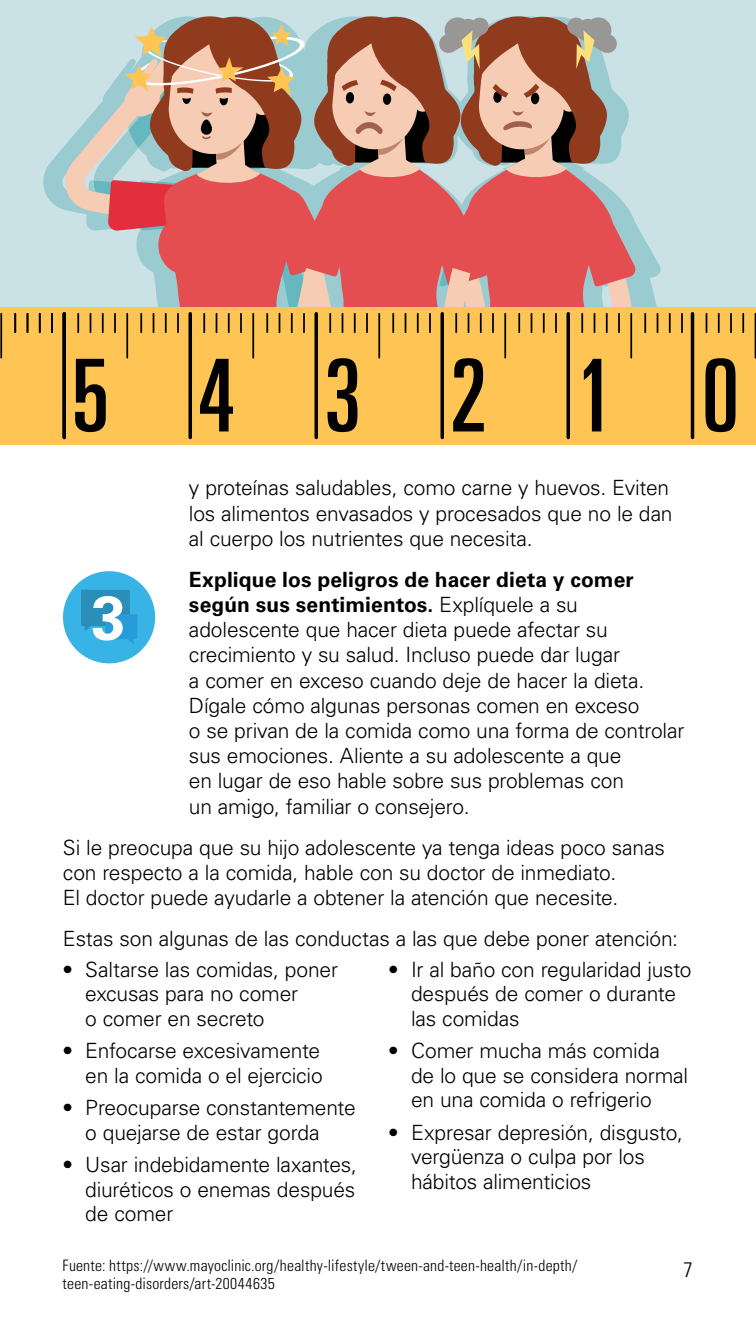
<style>
.page{position:relative;width:756px;height:1323px;background:#fff}
.page>*{position:absolute;margin:0;border:0;box-sizing:border-box;transform-origin:0 0}
.t1{font:ultra-condensed 100.62px "Univers LT Std";color:#fec555}
.t2{font:700 61.77px "Univers LT Std";color:#fff}
.t3{font:300 21px/25.2px "Univers LT Std";letter-spacing:-.01em;color:#000}
.t4{font:700 21px/25.2px "Univers LT Std";letter-spacing:.005em;color:#000}
.t5{font:300 condensed 21px "Univers LT Std";color:#000}
.t6{font:300 condensed 15.75px "Univers LT Std";letter-spacing:.015em;color:#000}
.s1{color:#000}
.s2{font-weight:300}
</style>
<div class="page">
<div style="left:0;top:0;width:756px;height:340px;background:#cae2e5"></div>
<svg style="left:646px;top:242px;width:15px;height:65px"></svg>
<div style="left:0;top:307px;width:756px;height:137px;background:#fec555"></div>
<hr style="left:126px;top:314px;width:2px;height:44px;background:#000">
<hr style="left:189px;top:314px;width:3px;height:124px;background:#000">
<hr style="left:252px;top:314px;width:2px;height:44px;background:#000">
<hr style="left:315px;top:314px;width:3px;height:124px;background:#000">
<hr style="left:378px;top:314px;width:2px;height:44px;background:#000">
<hr style="left:441px;top:314px;width:3px;height:124px;background:#000">
<hr style="left:504px;top:314px;width:2px;height:44px;background:#000">
<hr style="left:567px;top:314px;width:3px;height:124px;background:#000">
<hr style="left:630px;top:314px;width:2px;height:44px;background:#000">
<svg style="left:657px;top:314px;width:1px;height:18px"></svg>
<svg style="left:669px;top:314px;width:2px;height:18px"></svg>
<svg style="left:681px;top:314px;width:2px;height:18px"></svg>
<hr style="left:691px;top:314px;width:3px;height:124px;background:#000">
<svg style="left:706px;top:314px;width:1px;height:18px"></svg>
<svg style="left:718px;top:314px;width:2px;height:18px"></svg>
<svg style="left:730px;top:314px;width:2px;height:18px"></svg>
<svg style="left:742px;top:314px;width:2px;height:18px"></svg>
<hr style="left:0;top:314px;width:2px;height:44px;background:#000">
<svg style="left:14px;top:314px;width:2px;height:18px"></svg>
<svg style="left:27px;top:314px;width:1px;height:18px"></svg>
<svg style="left:39px;top:314px;width:2px;height:18px"></svg>
<svg style="left:51px;top:16px;width:595px;height:329px"></svg>
<hr style="left:63px;top:314px;width:3px;height:124px;background:#000">
<div style="left:63px;top:571px;width:92px;height:92px;background:#37b4e5;border-radius:50%"></div>
<svg style="left:81px;top:590px;width:56px;height:54px"></svg>
<hr style="left:755px;top:314px;width:1px;height:44px;background:#000">
<h1 class="t1" style="left:20px;top:338px;width:721px">4 <span class="s1">5</span> 4 <span class="s1">4</span> 4 <span class="s1">3</span> 4 <span class="s1">2</span> 4 <span class="s1">1</span> 4 <span class="s1">0</span></h1>
<p class="t3" style="left:189px;top:475px;width:485px">y proteínas saludables, como carne y huevos. Eviten los alimentos envasados y procesados que no le dan al cuerpo los nutrientes que necesita.</p>
<p class="t4" style="left:189px;top:567px;width:446px">Explique los peligros de hacer dieta y comer según sus sentimientos. <span class="s2">Explíquele a su</span></p>
<p class="t3" style="left:189px;top:617px;width:497px">adolescente que hacer dieta puede afectar su crecimiento y su salud. Incluso puede dar lugar<br>a comer en exceso cuando deje de hacer la dieta.<br>Dígale cómo algunas personas comen en exceso<br>o se privan de la comida como una forma de controlar sus emociones. Aliente a su adolescente a que<br>en lugar de eso hable sobre sus problemas con<br>un amigo, familiar o consejero.</p>
<p class="t3" style="left:63px;top:834px;width:603px">Si le preocupa que su hijo adolescente ya tenga ideas poco sanas con respecto a la comida, hable con su doctor de inmediato.<br>El doctor puede ayudarle a obtener la atención que necesite.</p>
<p class="t3" style="left:63px;top:926px;width:616px">Estas son algunas de las conductas a las que debe poner atención:</p>
<p class="t3" style="left:63px;top:957px;width:277px">• Saltarse las comidas, poner</p>
<p class="t3" style="left:388px;top:957px;width:305px">• Ir al baño con regularidad justo</p>
<p class="t3" style="left:85px;top:981px;width:214px">excusas para no comer</p>
<p class="t3" style="left:411px;top:981px;width:267px">después de comer o durante</p>
<p class="t3" style="left:85px;top:1006px;width:181px">o comer en secreto</p>
<p class="t3" style="left:411px;top:1006px;width:110px">las comidas</p>
<p class="t3" style="left:63px;top:1038px;width:259px">• Enfocarse excesivamente</p>
<p class="t3" style="left:388px;top:1038px;width:273px">• Comer mucha más comida</p>
<p class="t3" style="left:85px;top:1063px;width:239px">en la comida o el ejercicio</p>
<p class="t3" style="left:411px;top:1063px;width:279px;line-height:24.5px">de lo que se considera normal en una comida o refrigerio</p>
<p class="t2" style="left:91px;top:582px;width:36px">3</p>
<p class="t3" style="left:85px;top:1095px;width:272px;line-height:24.5px;text-indent:-23px">• Preocuparse constantemente o quejarse de estar gorda</p>
<p class="t3" style="left:411px;top:1120px;width:273px;line-height:24.5px;text-indent:-23px">• Expresar depresión, disgusto, vergüenza o culpa por los</p>
<p class="t3" style="left:63px;top:1152px;width:296px">• Usar indebidamente laxantes,</p>
<p class="t3" style="left:411px;top:1169px;width:182px">hábitos alimenticios</p>
<p class="t3" style="left:85px;top:1177px;width:272px;line-height:24.5px">diuréticos o enemas después de comer</p>
<p class="t6" style="left:63px;top:1256px;width:516px">Fuente: https://www.mayoclinic.org/healthy-lifestyle/tween-and-teen-health/in-depth/</p>
<p class="t5" style="left:683px;top:1257px;width:11px">7</p>
<p class="t6" style="left:63px;top:1274px;width:214px">teen-eating-disorders/art-20044635</p>
</div>
